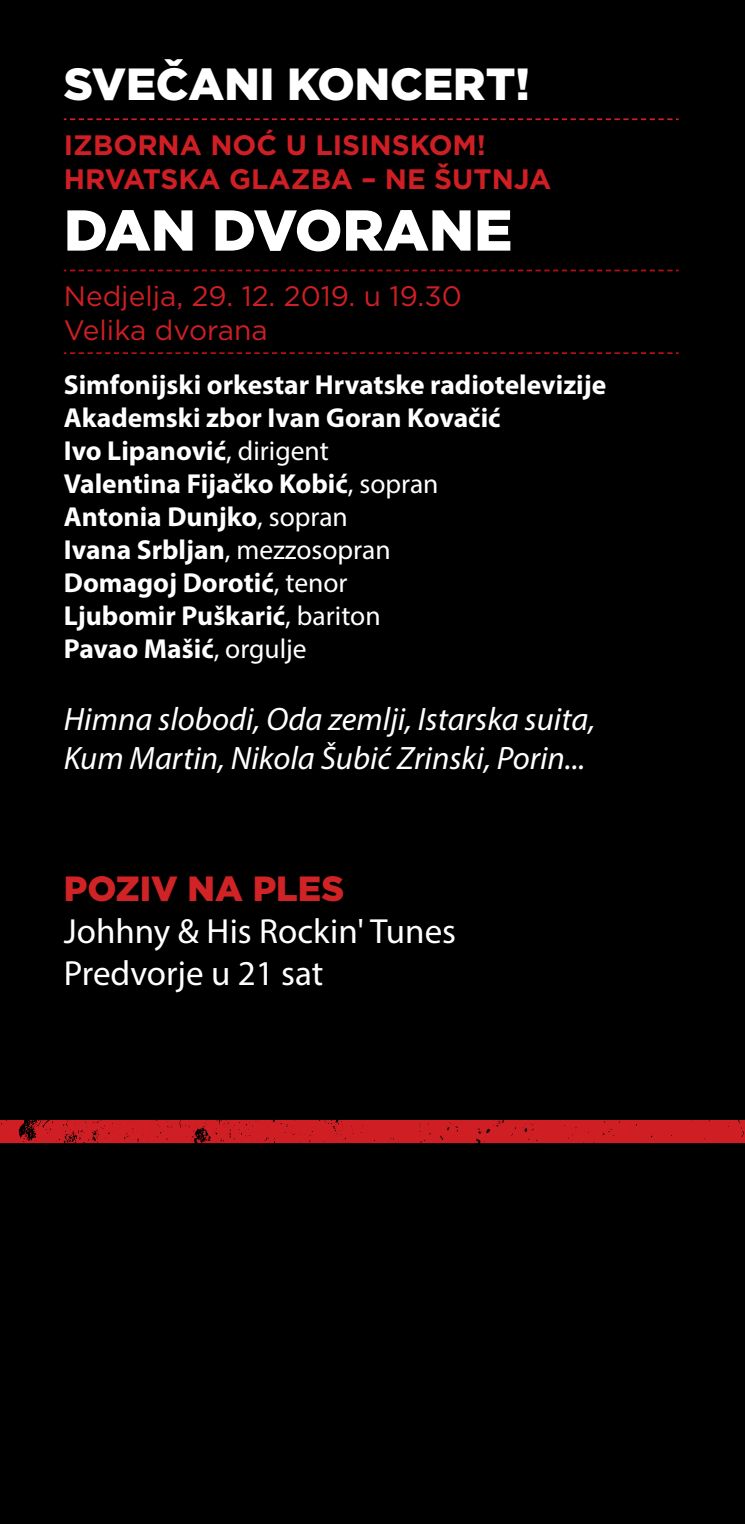
<style>
.page{position:relative;width:745px;height:1524px;background:#fff}
.page>*{position:absolute;margin:0;border:0;box-sizing:border-box;transform-origin:0 0}
.t1{font:900 57.5px "Gotham";letter-spacing:-.005em;color:#fff}
.t2{font:900 45px "Gotham";color:#fff}
.t3{font:35px/42px "Myriad Pro";color:#fff}
.t4{font:900 35px "Gotham";color:#cf2326}
.t5{font:italic 32.5px/39px "Myriad Pro";color:#fff}
.t6{font:700 28px/33.8px "Gotham";color:#cf1f25}
.t7{font:28px/33.8px "Gotham";color:#cf1f25}
.t8{font:700 27.5px/33px "Myriad Pro";color:#fff}
.s1{font-weight:400}
</style>
<div class="page">
<div style="left:0;top:0;width:744px;height:1524px;background:#000"></div>
<svg style="left:0;top:1120px;width:744px;height:24px;background:#c01c22"></svg>
<svg style="left:64px;top:118px;width:614px;height:2px"></svg>
<svg style="left:64px;top:270px;width:614px;height:1px"></svg>
<svg style="left:64px;top:352px;width:614px;height:2px"></svg>
<h2 class="t2" style="left:64px;top:53px;width:467px">SVEČANI KONCERT!</h2>
<p class="t6" style="left:64px;top:128px;width:488px">IZBORNA NOĆ U LISINSKOM!<br>HRVATSKA GLAZBA – NE ŠUTNJA</p>
<h1 class="t1" style="left:64px;top:191px;width:450px">DAN DVORANE</h1>
<p class="t7" style="left:64px;top:279px;width:399px">Nedjelja, 29. 12. 2019. u 19.30<br>Velika dvorana</p>
<p class="t8" style="left:64px;top:367px;width:543px">Simfonijski orkestar Hrvatske radiotelevizije<br>Akademski zbor Ivan Goran Kovačić<br>Ivo Lipanović<span class="s1">, dirigent<br></span>Valentina Fijačko Kobić<span class="s1">, sopran<br></span>Antonia Dunjko<span class="s1">, sopran<br></span>Ivana Srbljan<span class="s1">, mezzosopran<br></span>Domagoj Dorotić<span class="s1">, tenor<br></span>Ljubomir Puškarić<span class="s1">, bariton<br></span>Pavao Mašić<span class="s1">, orgulje</span></p>
<p class="t5" style="left:64px;top:699px;width:532px">Himna slobodi, Oda zemlji, Istarska suita,<br>Kum Martin, Nikola Šubić Zrinski, Porin...</p>
<p class="t4" style="left:64px;top:864px;width:281px">POZIV NA PLES</p>
<p class="t3" style="left:64px;top:909px;width:393px">Johhny &amp; His Rockin' Tunes<br>Predvorje u 21 sat</p>
</div>
